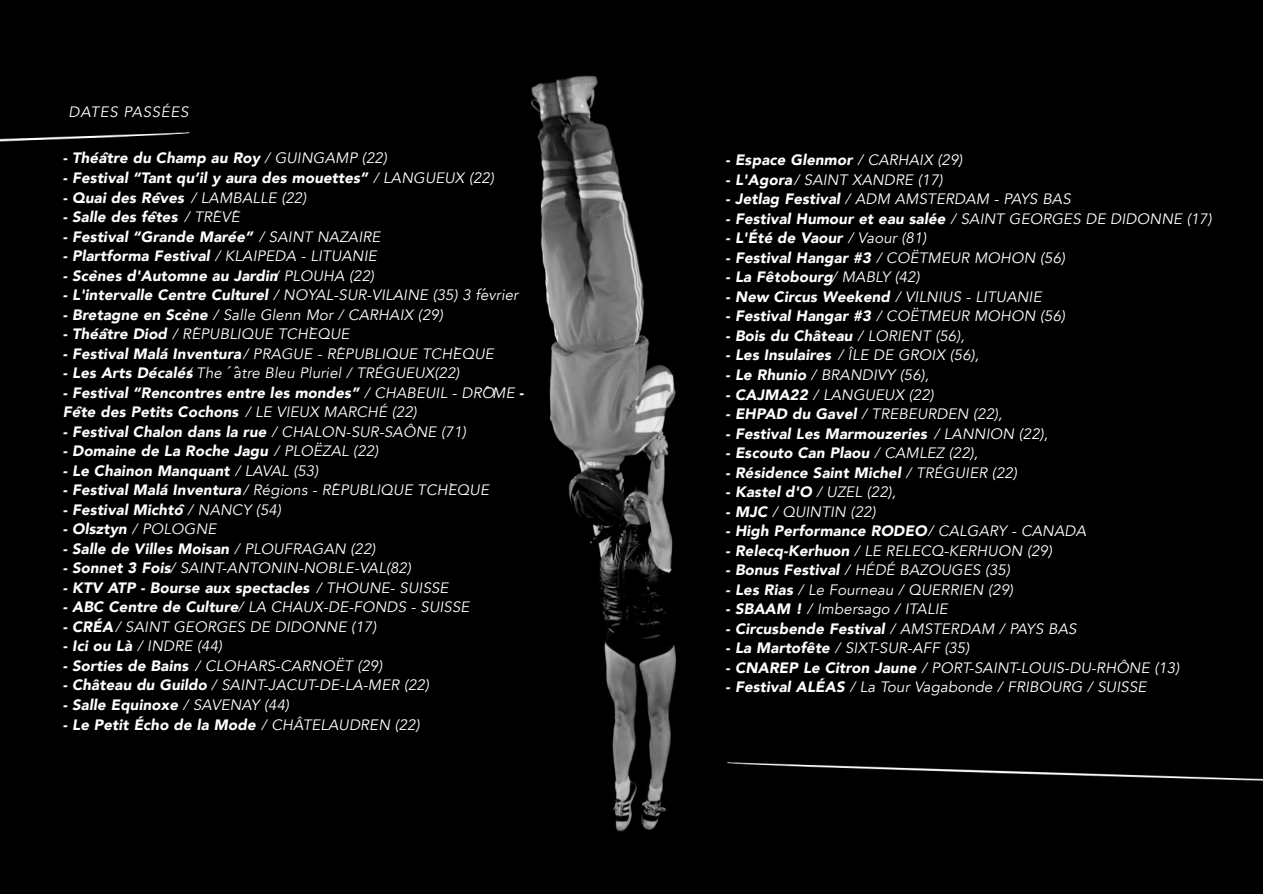
<style>
.page{position:relative;width:1263px;height:894px;background:#fff}
.page>*{position:absolute;margin:0;border:0;box-sizing:border-box;transform-origin:0 0}
.t1{font:italic 15px "Avenir";letter-spacing:.01em;color:#fff}
.t2{font:italic 900 15px/19.5px "Avenir";letter-spacing:.01em;color:#fff}
.t3{font:italic 15px "Avenir";letter-spacing:.05em;color:#fff}
.s1{font-weight:400}
.s2{font-family:"Lucida Grande";font-weight:400;font-style:normal}
.s3{font-weight:900}
.s4{font-family:"Lucida Grande";font-style:normal}
</style>
<div class="page">
<div style="left:0;top:0;width:1263px;height:893px;background:#000"></div>
<img style="left:0;top:132px;width:189px;height:9px">
<img style="left:531px;top:75px;width:197px;height:757px">
<img style="left:728px;top:762px;width:535px;height:17px">
<p class="t3" style="left:69px;top:102px;width:121px">DATES PASSÉES</p>
<p class="t2" style="left:63px;top:149px;width:326px">- Théâtre du Champ au Roy <span class="s1">/ GUINGAMP (22)</span></p>
<p class="t2" style="left:63px;top:168px;width:433px">- Festival “Tant qu’il y aura des mouettes” <span class="s1">/ LANGUEUX (22)</span></p>
<p class="t2" style="left:63px;top:188px;width:245px">- Quai des Rêves <span class="s1">/ LAMBALLE (22)</span></p>
<p class="t2" style="left:63px;top:207px;width:184px">- Salle des fêtes <span class="s1">/ TRE</span><span class="s2">́</span><span class="s1">VE</span><span class="s2">́</span></p>
<p class="t2" style="left:63px;top:227px;width:319px">- Festival “Grande Marée” <span class="s1">/ SAINT NAZAIRE</span></p>
<p class="t2" style="left:63px;top:246px;width:315px">- Plartforma Festival <span class="s1">/ KLAIPEDA - LITUANIE</span></p>
<p class="t2" style="left:63px;top:266px;width:313px">- Scènes d'Automne au Jardin<span class="s1">/ PLOUHA (22)</span></p>
<p class="t1" style="left:63px;top:285px;width:457px"><span class="s3">- L'intervalle Centre Culturel</span> / NOYAL-SUR-VILAINE (35) 3 fe<span class="s4">́</span>vrier</p>
<p class="t1" style="left:63px;top:304px;width:382px"><span class="s3">- Bretagne en Scène</span> / Salle Glenn Mor / CARHAIX (29)</p>
<p class="t1" style="left:63px;top:324px;width:288px"><span class="s3">- Théâtre Diod</span> / RE<span class="s4">́</span>PUBLIQUE TCHE<span class="s4">̀</span>QUE</p>
<p class="t1" style="left:63px;top:343px;width:433px"><span class="s3">- Festival MaláInventura</span> / PRAGUE - RE<span class="s4">́</span>PUBLIQUE TCHE<span class="s4">̀</span>QUE</p>
<p class="t1" style="left:63px;top:363px;width:398px"><span class="s3">- Les Arts Décalés</span>/ The <span class="s4">́</span>a<span class="s4">̂</span>tre Bleu Pluriel / TRÉGUEUX(22)</p>
<p class="t2" style="left:63px;top:383px;width:462px">- Festival “Rencontres entre les mondes” <span class="s1">/ CHABEUIL - DRO</span> <span class="s2">̂</span><span class="s1">ME</span> -<br>Fête des Petits Cochons <span class="s1">/ LE VIEUX MARCHÉ (22)</span></p>
<p class="t2" style="left:63px;top:422px;width:405px">- Festival Chalon dans la rue <span class="s1">/ CHALON-SUR-SAÔNE (71)</span></p>
<p class="t2" style="left:63px;top:441px;width:317px">- Domaine de La Roche Jagu <span class="s1">/ PLOËZAL (22)</span></p>
<p class="t2" style="left:63px;top:461px;width:257px">- Le Chainon Manquant <span class="s1">/ LAVAL (53)</span></p>
<p class="t1" style="left:63px;top:480px;width:428px"><span class="s3">- Festival MaláInventura</span> / Régions - RE<span class="s4">́</span>PUBLIQUE TCHE<span class="s4">̀</span>QUE</p>
<p class="t2" style="left:63px;top:500px;width:220px">- Festival Michtô<span class="s1">/ NANCY (54)</span></p>
<p class="t2" style="left:63px;top:519px;width:155px">- Olsztyn <span class="s1">/ POLOGNE</span></p>
<p class="t2" style="left:63px;top:539px;width:314px">- Salle de Villes Moisan <span class="s1">/ PLOUFRAGAN (22)</span></p>
<p class="t1" style="left:63px;top:558px;width:350px"><span class="s3">- Sonnet 3 Fois</span>/ SAINT-ANTONIN-NOBLE-VAL(82)</p>
<p class="t2" style="left:63px;top:578px;width:387px">- KTV ATP - Bourse aux spectacles <span class="s1">/ THOUNE- SUISSE</span></p>
<p class="t1" style="left:63px;top:597px;width:408px"><span class="s3">- ABC Centre de Culture</span> / LA CHAUX-DE-FONDS - SUISSE</p>
<p class="t1" style="left:63px;top:616px;width:315px"><span class="s3">- CRÉA</span> / SAINT GEORGES DE DIDONNE (17)</p>
<p class="t1" style="left:63px;top:636px;width:161px"><span class="s3">- Ici ou Là</span> / INDRE (44)</p>
<p class="t1" style="left:63px;top:655px;width:321px"><span class="s3">- Sorties de Bains</span> / CLOHARS-CARNOËT (29)</p>
<p class="t1" style="left:63px;top:675px;width:368px"><span class="s3">- Château du Guildo</span> / SAINT-JACUT-DE-LA-MER (22)</p>
<p class="t2" style="left:63px;top:695px;width:228px">- Salle Equinoxe <span class="s1">/ SAVENAY (44)</span></p>
<p class="t2" style="left:63px;top:714px;width:358px">- Le Petit Écho de la Mode <span class="s1">/ CHÂTELAUDREN (22)</span></p>
<p class="t2" style="left:726px;top:151px;width:238px">- Espace Glenmor <span class="s1">/ CARHAIX (29)</span></p>
<p class="t1" style="left:726px;top:170px;width:219px"><span class="s3">- L'Agora</span> / SAINT XANDRE (17)</p>
<p class="t1" style="left:726px;top:189px;width:347px"><span class="s3">- Jetlag Festival</span> / ADM AMSTERDAM - PAYS BAS</p>
<p class="t1" style="left:726px;top:209px;width:488px"><span class="s3">- Festival Humour et eau salée</span> / SAINT GEORGES DE DIDONNE (17)</p>
<p class="t2" style="left:726px;top:229px;width:202px">- L'Été de Vaour <span class="s1">/ Vaour (81)</span></p>
<p class="t1" style="left:726px;top:248px;width:341px"><span class="s3">- Festival Hangar #3</span> / COËTMEUR MOHON (56)</p>
<p class="t2" style="left:726px;top:268px;width:196px">- La Fêtobourg <span class="s1">/ MABLY (42)</span></p>
<p class="t2" style="left:726px;top:287px;width:317px">- New Circus Weekend <span class="s1">/ VILNIUS - LITUANIE</span></p>
<p class="t1" style="left:726px;top:306px;width:341px"><span class="s3">- Festival Hangar #3</span> / COËTMEUR MOHON (56)</p>
<p class="t2" style="left:726px;top:326px;width:241px">- Bois du Château <span class="s1">/ LORIENT (56),</span></p>
<p class="t1" style="left:726px;top:345px;width:255px"><span class="s3">- Les Insulaires</span> / ÎLE DE GROIX (56),</p>
<p class="t1" style="left:726px;top:365px;width:205px"><span class="s3">- Le Rhunio</span> / BRANDIVY (56),</p>
<p class="t1" style="left:726px;top:384px;width:210px"><span class="s3">- CAJMA22</span> / LANGUEUX (22)</p>
<p class="t1" style="left:726px;top:404px;width:278px"><span class="s3">- EHPAD du Gavel</span> / TREBEURDEN (22),</p>
<p class="t2" style="left:726px;top:424px;width:324px">- Festival Les Marmouzeries <span class="s1">/ LANNION (22),</span></p>
<p class="t2" style="left:726px;top:443px;width:254px">- Escouto Can Plaou <span class="s1">/ CAMLEZ (22),</span></p>
<p class="t2" style="left:726px;top:463px;width:293px">- Résidence Saint Michel <span class="s1">/ TRÉGUIER (22)</span></p>
<p class="t2" style="left:726px;top:482px;width:172px">- Kastel d'O <span class="s1">/ UZEL (22),</span></p>
<p class="t1" style="left:726px;top:501px;width:151px"><span class="s3">- MJC</span> / QUINTIN (22)</p>
<p class="t2" style="left:726px;top:521px;width:362px">- High Performance RODEO <span class="s1">/ CALGARY - CANADA</span></p>
<p class="t1" style="left:726px;top:540px;width:328px"><span class="s3">- Relecq-Kerhuon</span> / LE RELECQ-KERHUON (29)</p>
<p class="t1" style="left:726px;top:560px;width:286px"><span class="s3">- Bonus Festival</span> / HÉDÉ BAZOUGES (35)</p>
<p class="t1" style="left:726px;top:579px;width:289px"><span class="s3">- Les Rias</span> / Le Fourneau / QUERRIEN (29)</p>
<p class="t1" style="left:726px;top:599px;width:224px"><span class="s3">- SBAAM !</span> / Imbersago / ITALIE</p>
<p class="t2" style="left:726px;top:619px;width:352px">- Circusbende Festival <span class="s1">/ AMSTERDAM / PAYS BAS</span></p>
<p class="t1" style="left:726px;top:638px;width:245px"><span class="s3">- La Martofête</span> / SIXT-SUR-AFF (35)</p>
<p class="t1" style="left:726px;top:657px;width:455px"><span class="s3">- CNAREP Le Citron Jaune</span> / PORT-SAINT-LOUIS-DU-RHÔNE (13)</p>
<p class="t1" style="left:726px;top:677px;width:422px"><span class="s3">- Festival ALÉAS</span> / La Tour Vagabonde / FRIBOURG / SUISSE</p>
</div>
